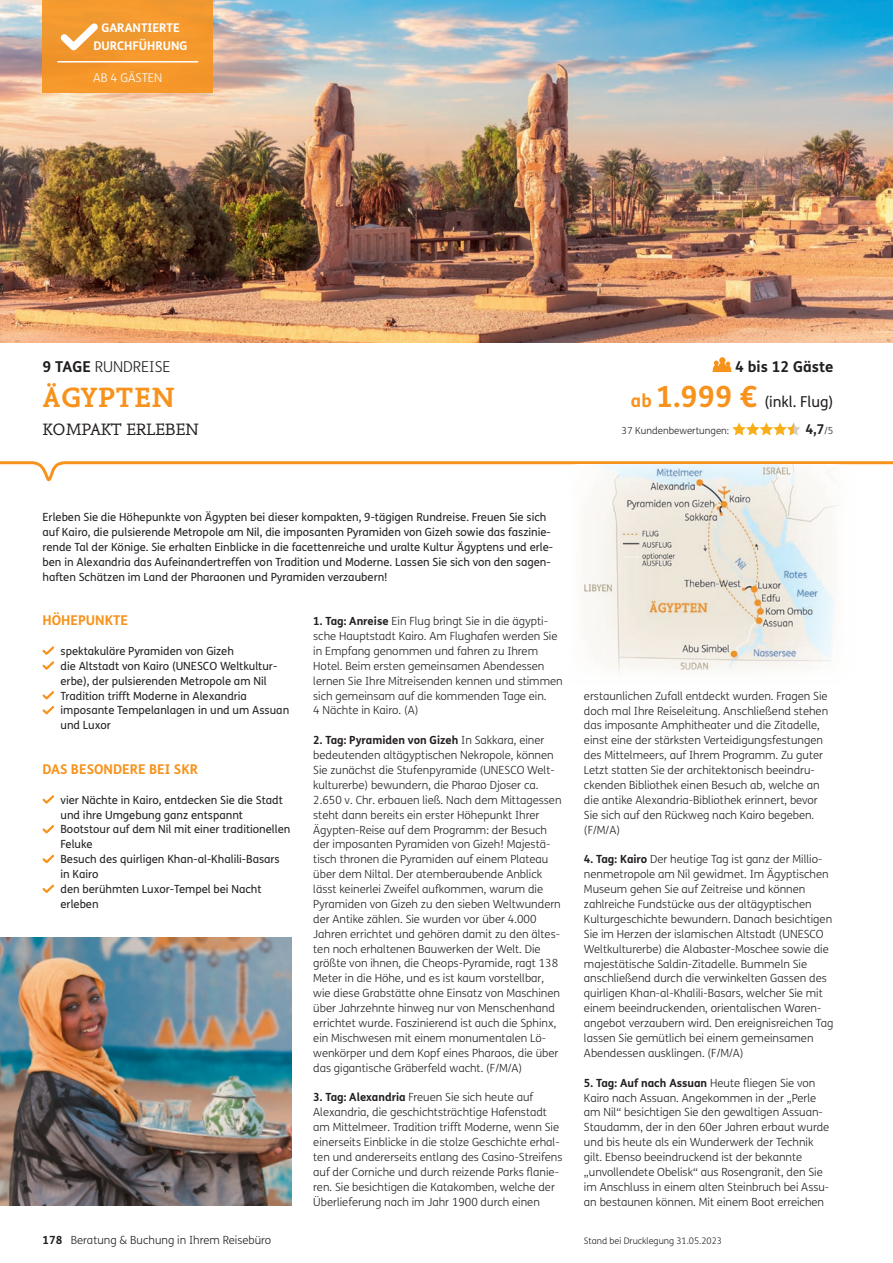
<style>
.page{position:relative;width:893px;height:1263px;background:#fff}
.page>*{position:absolute;margin:0;border:0;box-sizing:border-box;transform-origin:0 0}
.t1{font:700 29.25px "Nexus Mix Pro";letter-spacing:.01em;color:#f7931d}
.t2{font:17.25px "Nexus Mix Pro";letter-spacing:.01em;color:#231f20}
.t3{font:15px "FS Me";color:#231f20}
.t4{font:300 15px "FS Me";color:#231f20}
.t5{font:700 15px "FS Me";color:#231f20}
.t6{font:700 13.5px "FS Me";color:#f7931d}
.t7{font:700 13.5px "FS Me";color:#231f20}
.t8{font:700 12px/18px "FS Me";color:#fff;text-align:center}
.t9{font:300 12px "FS Me";color:#fff}
.t10{font:300 11.25px/14.9px "FS Me";color:#231f20}
.t11{font:11.25px/14.9px "FS Me";color:#231f20}
.t12{font:300 9.75px "FS Me";color:#231f20}
.t13{font:300 9px "FS Me";color:#231f20}
.s1{font-weight:700}
.s2{font-weight:700;font-size:18px;color:#f7931d}
.s3{font-weight:700;font-size:29.25px;color:#f7931d}
.s4{font-weight:300;font-size:9.75px}
</style>
<div class="page">
<svg style="left:0;top:461px;width:893px;height:21px"></svg>
<img style="left:567px;top:464px;width:288px;height:209px">
<img style="left:0;top:0;width:892px;height:342px">
<hr style="left:892px;top:0;width:1px;height:342px;background:#e2d5c2">
<div style="left:43px;top:0;width:170px;height:92px;background:#f5992d"></div>
<hr style="left:57px;top:61px;width:141px;height:2px;background:#fff">
<svg style="left:60px;top:23px;width:38px;height:28px"></svg>
<svg style="left:42px;top:646px;width:13px;height:24px"></svg>
<svg style="left:42px;top:691px;width:13px;height:24px"></svg>
<svg style="left:42px;top:795px;width:13px;height:9px"></svg>
<svg style="left:42px;top:825px;width:13px;height:9px"></svg>
<svg style="left:42px;top:854px;width:13px;height:10px"></svg>
<svg style="left:42px;top:884px;width:13px;height:9px"></svg>
<img style="left:0;top:938px;width:292px;height:267px">
<svg style="left:712px;top:357px;width:20px;height:15px"></svg>
<svg style="left:732px;top:422px;width:69px;height:13px"></svg>
<p class="t8" style="left:94px;top:19px;width:96px">GARANTIERTE<br>DURCHFÜHRUNG</p>
<p class="t9" style="left:93px;top:69px;width:71px">AB 4 GÄSTEN</p>
<h3 class="t4" style="left:43px;top:356px;width:129px"><span class="s1">9 TAGE</span> RUNDREISE</h3>
<h1 class="t1" style="left:43px;top:375px;width:134px">ÄGYPTEN</h1>
<h2 class="t2" style="left:43px;top:416px;width:158px">KOMPAKT ERLEBEN</h2>
<h3 class="t5" style="left:735px;top:355px;width:100px">4 bis 12 Gäste</h3>
<h3 class="t3" style="left:631px;top:392px;width:204px"><span class="s2">ab</span> <span class="s3">1.999 €</span> (inkl. Flug)</h3>
<p class="t12" style="left:622px;top:424px;width:109px">37 Kundenbewertungen:</p>
<p class="t7" style="left:805px;top:419px;width:30px">4,7<span class="s4">/5</span></p>
<p class="t11" style="left:43px;top:509px;width:512px">Erleben Sie die Höhepunkte von Ägypten bei dieser kompakten, 9-tägigen Rundreise. Freuen Sie sich auf Kairo, die pulsierende Metropole am Nil, die imposanten Pyramiden von Gizeh sowie das faszinie&shy;rende Tal der Könige. Sie erhalten Einblicke in die facettenreiche und uralte Kultur Ägyptens und erle&shy;ben in Alexandria das Aufeinandertreffen von Tradition und Moderne. Lassen Sie sich von den sagen&shy;haften Schätzen im Land der Pharaonen und Pyramiden verzaubern!</p>
<p class="t6" style="left:43px;top:610px;width:87px">HÖHEPUNKTE</p>
<p class="t11" style="left:61px;top:643px;width:230px">spektakuläre Pyramiden von Gizeh<br>die Altstadt von Kairo (UNESCO Weltkultur&shy;erbe), der pulsierenden Metropole am Nil Tradition trifft Moderne in Alexandria imposante Tempelanlagen in und um Assuan und Luxor</p>
<p class="t6" style="left:43px;top:759px;width:157px">DAS BESONDERE BEI SKR</p>
<p class="t11" style="left:61px;top:792px;width:231px">vier Nächte in Kairo, entdecken Sie die Stadt und ihre Umgebung ganz entspannt<br>Bootstour auf dem Nil mit einer traditionellen<br>Feluke<br>Besuch des quirligen Khan-al-Khalili-Basars in Kairo<br>den berühmten Luxor-Tempel bei Nacht erleben</p>
<p class="t10" style="left:43px;top:1232px;width:230px"><span class="s1">178</span> Beratung &amp; Buchung in Ihrem Reisebüro</p>
<p class="t10" style="left:313px;top:613px;width:251px"><span class="s1">1. Tag: Anreise</span> Ein Flug bringt Sie in die ägypti&shy;sche Hauptstadt Kairo. Am Flughafen werden Sie in Empfang genommen und fahren zu Ihrem Hotel. Beim ersten gemeinsamen Abendessen lernen Sie Ihre Mitreisenden kennen und stimmen sich gemeinsam auf die kommenden Tage ein.<br>4 Nächte in Kairo. (A)</p>
<p class="t10" style="left:313px;top:732px;width:250px"><span class="s1">2. Tag: Pyramiden von Gizeh</span> In Sakkara, einer bedeutenden altägyptischen Nekropole, können Sie zunächst die Stufenpyramide (UNESCO Welt&shy;kulturerbe) bewundern, die Pharao Djoser ca.<br>2.650 v. Chr. erbauen ließ. Nach dem Mittagessen steht dann bereits ein erster Höhepunkt Ihrer Ägypten-Reise auf dem Programm: der Besuch der imposanten Pyramiden von Gizeh! Majestä&shy;tisch thronen die Pyramiden auf einem Plateau über dem Niltal. Der atemberaubende Anblick lässt keinerlei Zweifel aufkommen, warum die Pyramiden von Gizeh zu den sieben Weltwundern der Antike zählen. Sie wurden vor über 4.000<br>Jahren errichtet und gehören damit zu den ältes&shy;ten noch erhaltenen Bauwerken der Welt. Die größte von ihnen, die Cheops-Pyramide, ragt 138<br>Meter in die Höhe, und es ist kaum vorstellbar, wie diese Grabstätte ohne Einsatz von Maschinen über Jahrzehnte hinweg nur von Menschenhand errichtet wurde. Faszinierend ist auch die Sphinx, ein Mischwesen mit einem monumentalen Lö&shy;wenkörper und dem Kopf eines Pharaos, die über das gigantische Gräberfeld wacht. (F/M/A)</p>
<p class="t10" style="left:313px;top:1090px;width:251px"><span class="s1">3. Tag: Alexandria</span> Freuen Sie sich heute auf Alexandria, die geschichtsträchtige Hafenstadt am Mittelmeer. Tradition trifft Moderne, wenn Sie einerseits Einblicke in die stolze Geschichte erhal&shy;ten und andererseits entlang des Casino-Streifens auf der Corniche und durch reizende Parks flanie&shy;ren. Sie besichtigen die Katakomben, welche der Überlieferung nach im Jahr 1900 durch einen</p>
<p class="t10" style="left:584px;top:688px;width:246px">erstaunlichen Zufall entdeckt wurden. Fragen Sie doch mal Ihre Reiseleitung. Anschließend stehen das imposante Amphitheater und die Zitadelle, einst eine der stärksten Verteidigungsfestungen des Mittelmeers, auf Ihrem Programm. Zu guter Letzt statten Sie der architektonisch beeindru&shy;ckenden Bibliothek einen Besuch ab, welche an die antike Alexandria-Bibliothek erinnert, bevor Sie sich auf den Rückweg nach Kairo begeben. (F/M/A)</p>
<p class="t10" style="left:584px;top:852px;width:251px"><span class="s1">4. Tag: Kairo</span> Der heutige Tag ist ganz der Millio&shy;nenmetropole am Nil gewidmet. Im Ägyptischen Museum gehen Sie auf Zeitreise und können zahlreiche Fundstücke aus der altägyptischen Kulturgeschichte bewundern. Danach besichtigen Sie im Herzen der islamischen Altstadt (UNESCO Weltkulturerbe) die Alabaster-Moschee sowie die majestätische Saldin-Zitadelle. Bummeln Sie anschließend durch die verwinkelten Gassen des quirligen Khan-al-Khalili-Basars, welcher Sie mit einem beeindruckenden, orientalischen Waren&shy;angebot verzaubern wird. Den ereignisreichen Tag lassen Sie gemütlich bei einem gemeinsamen Abendessen ausklingen. (F/M/A)</p>
<p class="t10" style="left:584px;top:1075px;width:247px"><span class="s1">5. Tag: Auf nach Assuan</span> Heute fliegen Sie von Kairo nach Assuan. Angekommen in der „Perle am Nil“ besichtigen Sie den gewaltigen Assuan-Staudamm, der in den 60er Jahren erbaut wurde und bis heute als ein Wunderwerk der Technik gilt. Ebenso beeindruckend ist der bekannte „unvollendete Obelisk“ aus Rosengranit, den Sie im Anschluss in einem alten Steinbruch bei Assu&shy;an bestaunen können. Mit einem Boot erreichen</p>
<p class="t13" style="left:584px;top:1234px;width:140px">Stand bei Drucklegung 31.05.2023</p>
</div>
